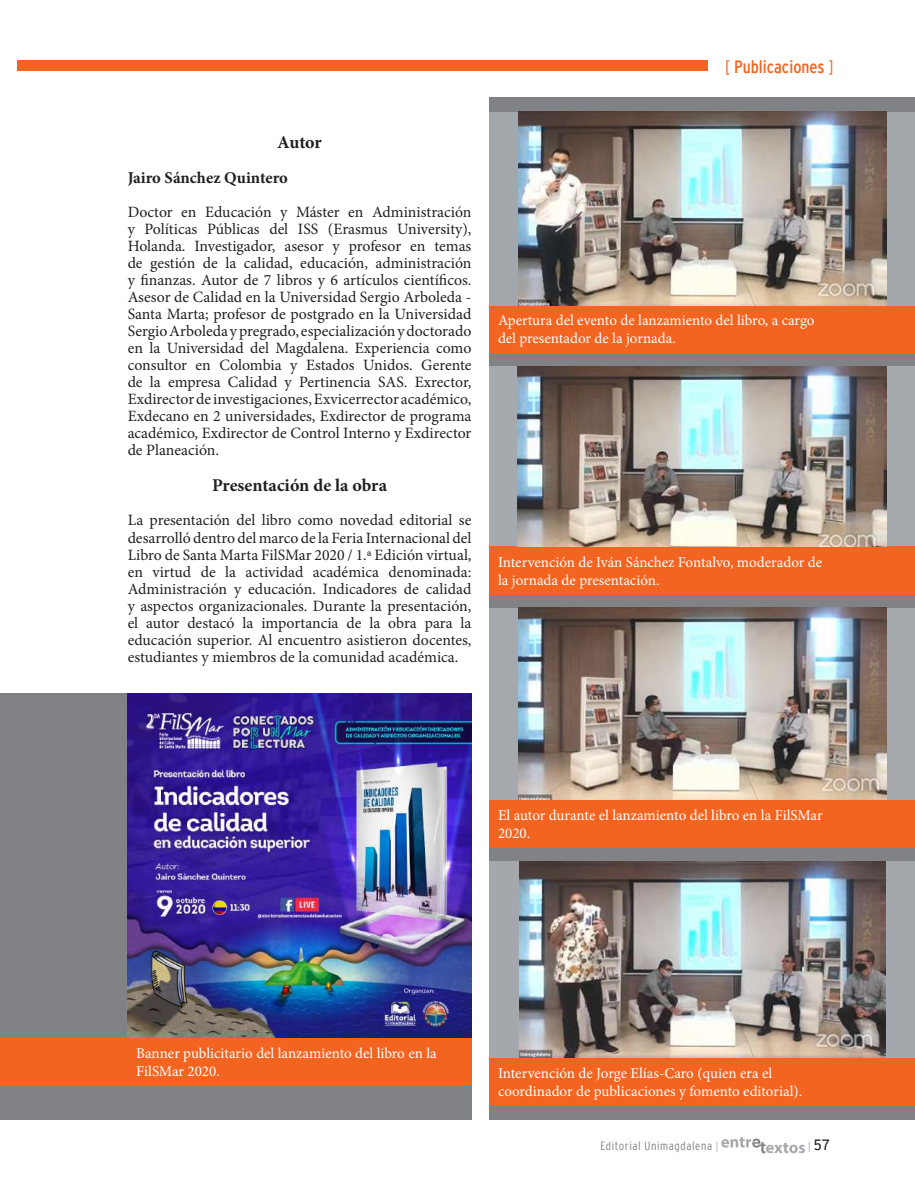
<style>
.page{position:relative;width:915px;height:1191px;background:#fff}
.page>*{position:absolute;margin:0;border:0;box-sizing:border-box;transform-origin:0 0}
.t1{font:700 18px "Minion Pro";letter-spacing:-.005em;color:#231f20}
.t2{font:18px "Interstate Cond Mono";color:#f36421}
.t3{font:700 16.5px "Minion Pro";color:#231f20}
.t4{font:15.75px/17px "Minion Pro";color:#231f20;text-align:justify}
.t5{font:15px/18px "Minion Pro";color:#fff}
.t6{font:15px "Interstate Cond Mono";color:#231f20}
.t7{font:300 condensed 12px "Interstate";letter-spacing:.05em;color:#808285}
.s1{font-family:"Interstate";font-weight:300;font-stretch:condensed}
.s2{font-family:"Interstate Mono Lgt";font-weight:400;font-stretch:normal;font-size:10.5px;color:#a8a9ad}
.s3{font-family:"Interstate Mono Lgt";font-size:10.5px;color:#a8a9ad}
</style>
<div class="page">
<svg style="left:721px;top:1137px;width:83px;height:16px"></svg>
<div style="left:17px;top:60px;width:690px;height:11px;background:#f36421"></div>
<div style="left:489px;top:97px;width:425px;height:1023px;background:#808285"></div>
<div style="left:0;top:693px;width:471px;height:427px;background:#808285"></div>
<div style="left:0;top:1037px;width:471px;height:48px;background:#f36421"></div>
<img style="left:128px;top:693px;width:343px;height:344px">
<div style="left:489px;top:305px;width:425px;height:48px;background:#f36421"></div>
<div style="left:489px;top:112px;width:425px;height:193px;background:#a2a7ab"></div>
<img style="left:518px;top:112px;width:367px;height:193px">
<div style="left:489px;top:546px;width:425px;height:48px;background:#f36421"></div>
<div style="left:489px;top:366px;width:425px;height:180px;background:#a5aaae"></div>
<img style="left:518px;top:366px;width:368px;height:180px">
<div style="left:489px;top:799px;width:425px;height:48px;background:#f36421"></div>
<div style="left:489px;top:608px;width:425px;height:191px;background:#a5a9ad"></div>
<img style="left:518px;top:608px;width:367px;height:191px">
<div style="left:489px;top:1057px;width:425px;height:48px;background:#f36421"></div>
<div style="left:489px;top:861px;width:425px;height:196px;background:#a4a7ab"></div>
<img style="left:519px;top:861px;width:365px;height:196px">
<p class="t1" style="left:277px;top:130px;width:46px">Autor</p>
<p class="t3" style="left:128px;top:166px;width:162px">Jairo Sánchez Quintero</p>
<p class="t4" style="left:128px;top:203px;width:345px">Doctor en Educación y Máster en Administración y Políticas Públicas del ISS (Erasmus University), Holanda. Investigador, asesor y profesor en temas de gestión de la calidad, educación, administración y finanzas. Autor de 7 libros y 6 artículos científicos.<br>Asesor de Calidad en la Universidad Sergio Arboleda - Santa Marta; profesor de postgrado en la Universidad Sergio Arboleda y pregrado, especialización y doctorado en la Universidad del Magdalena. Experiencia como consultor en Colombia y Estados Unidos. Gerente de la empresa Calidad y Pertinencia SAS. Exrector, Exdirector de investigaciones, Exvicerrector académico, Exdecano en 2 universidades, Exdirector de programa académico, Exdirector de Control Interno y Exdirector de Planeación.</p>
<p class="t1" style="left:212px;top:473px;width:176px">Presentación de la obra</p>
<p class="t4" style="left:128px;top:512px;width:345px">La presentación del libro como novedad editorial se desarrolló dentro del marco de la Feria Internacional del Libro de Santa Marta FilSMar 2020 / 1.ª Edición virtual, en virtud de la actividad académica denominada:<br>Administración y educación. Indicadores de calidad y aspectos organizacionales. Durante la presentación, el autor destacó la importancia de la obra para la educación superior. Al encuentro asistieron docentes, estudiantes y miembros de la comunidad académica.</p>
<p class="t2" style="left:724px;top:57px;width:110px"><span class="s1">[</span> Publicaciones <span class="s1">]</span></p>
<p class="t5" style="left:498px;top:312px;width:318px">Apertura del evento de lanzamiento del libro, a cargo del presentador de la jornada.</p>
<p class="t5" style="left:498px;top:553px;width:325px">Intervención de Iván Sánchez Fontalvo, moderador de la jornada de presentación.</p>
<p class="t5" style="left:498px;top:806px;width:326px">El autor durante el lanzamiento del libro en la FilSMar<br>2020.</p>
<p class="t5" style="left:136px;top:1044px;width:302px">Banner publicitario del lanzamiento del libro en la<br>FilSMar 2020.</p>
<p class="t5" style="left:498px;top:1064px;width:305px">Intervención de Jorge Elías-Caro (quien era el coordinador de publicaciones y fomento editorial).</p>
<p class="t7" style="left:600px;top:1139px;width:120px">Editorial Unimagdalena <span class="s2">|</span></p>
<p class="t6" style="left:807px;top:1136px;width:24px"><span class="s3">|</span> 57</p>
</div>
